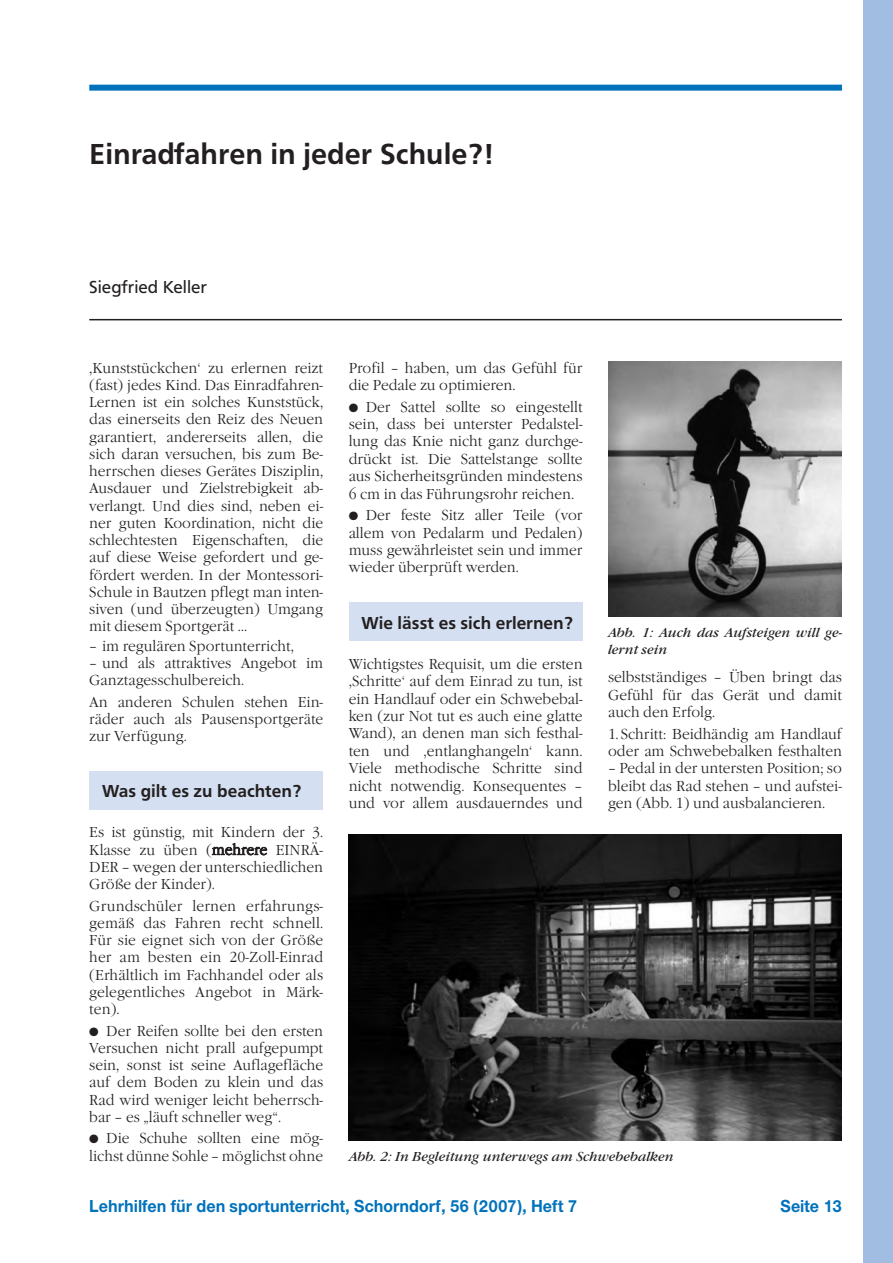
<style>
.page{position:relative;width:893px;height:1263px;background:#fff}
.page>*{position:absolute;margin:0;border:0;box-sizing:border-box;transform-origin:0 0}
.t1{font:500 30px "Frutus T";color:#231f20}
.t2{font:700 18px "Nimbus Sans Novus T";color:#0072bc;scale:.95 1}
.t3{font:500 18px "Frutus T";color:#231f20}
.t4{font:18px "Frutus T";color:#231f20}
.t5{font:300 15px/17.2px "Garamond Itc T";color:#231f20;text-align:justify;scale:.95 1}
.t6{font:italic 13.5px/16.5px "Garamond Itc T";color:#231f20}
.t7{font:12px "Zapf Dingbats";color:#231f20}
</style>
<div class="page">
<div style="left:863px;top:0;width:30px;height:1263px;background:#a2bde2"></div>
<hr style="left:89px;top:319px;width:753px;height:1px;background:#231f20">
<div style="left:89px;top:85px;width:753px;height:6px;background:#0072bc"></div>
<div style="left:89px;top:771px;width:234px;height:38px;background:#d4e0f1"></div>
<svg style="left:212px;top:843px;width:55px;height:12px"></svg>
<div style="left:349px;top:602px;width:234px;height:39px;background:#d4e0f1"></div>
<img style="left:349px;top:834px;width:493px;height:306px">
<img style="left:608px;top:361px;width:234px;height:256px">
<p class="t1" style="left:89px;top:136px;width:406px">Einradfahren in jeder Schule?!</p>
<p class="t4" style="left:89px;top:277px;width:119px">Siegfried Keller</p>
<p class="t5" style="left:89px;top:359px;width:248px">‚Kunststückchen‘ zu erlernen reizt (fast) jedes Kind. Das Einradfahren-Lernen ist ein solches Kunststück, das einerseits den Reiz des Neuen garantiert, andererseits allen, die sich daran versuchen, bis zum Be&shy;herrschen dieses Gerätes Disziplin, Ausdauer und Zielstrebigkeit ab&shy;verlangt. Und dies sind, neben ei&shy;ner guten Koordination, nicht die schlechtesten Eigenschaften, die auf diese Weise gefordert und ge&shy;fördert werden. In der Montessori-Schule in Bautzen pflegt man inten&shy;siven (und überzeugten) Umgang mit diesem Sportgerät …</p>
<p class="t5" style="left:89px;top:637px;width:217px">– im regulären Sportunterricht,</p>
<p class="t5" style="left:89px;top:654px;width:248px">– und als attraktives Angebot im<br>Ganztagesschulbereich.</p>
<p class="t5" style="left:89px;top:693px;width:248px">An anderen Schulen stehen Ein&shy;räder auch als Pausensportgeräte zur Verfügung.</p>
<p class="t3" style="left:102px;top:781px;width:201px">Was gilt es zu beachten?</p>
<p class="t5" style="left:89px;top:824px;width:248px">Es ist günstig, mit Kindern der 3.<br>Klasse zu üben (mehrere Einrä&shy;der</p>
<p class="t5" style="left:89px;top:858px;width:248px;text-indent:32px">– wegen der unterschiedlichen<br>Größe der Kinder).</p>
<p class="t5" style="left:89px;top:897px;width:248px">Grundschüler lernen erfahrungs&shy;gemäß das Fahren recht schnell.<br>Für sie eignet sich von der Größe her am besten ein 20-Zoll-Einrad (Erhältlich im Fachhandel oder als gelegentliches Angebot in Märk&shy;ten).</p>
<p class="t5" style="left:89px;top:1022px;width:248px;text-indent:17px">Der Reifen sollte bei den ersten Versuchen nicht prall aufgepumpt sein, sonst ist seine Auflagefläche auf dem Boden zu klein und das Rad wird weniger leicht beherrsch&shy;bar – es „läuft schneller weg“.</p>
<p class="t5" style="left:89px;top:1130px;width:248px;text-align:right">Die Schuhe sollten eine mög&shy;lichst dünne Sohle – möglichst ohne</p>
<p class="t7" style="left:89px;top:1026px;width:11px">●</p>
<p class="t7" style="left:89px;top:1133px;width:11px">●</p>
<p class="t5" style="left:349px;top:359px;width:248px">Profil – haben, um das Gefühl für die Pedale zu optimieren.</p>
<p class="t5" style="left:349px;top:398px;width:248px;text-indent:17px">Der Sattel sollte so eingestellt sein, dass bei unterster Pedalstel&shy;lung das Knie nicht ganz durchge&shy;drückt ist. Die Sattelstange sollte aus Sicherheitsgründen mindestens 6 cm in das Führungsrohr reichen.</p>
<p class="t5" style="left:349px;top:506px;width:248px;text-indent:17px">Der feste Sitz aller Teile (vor allem- von Pedalarm und Pedalen) muss gewährleistet sein und immer wieder überprüft werden.</p>
<p class="t3" style="left:361px;top:612px;width:213px">Wie lässt es sich erlernen?</p>
<p class="t5" style="left:349px;top:655px;width:248px">Wichtigstes Requisit, um die ersten ‚Schritte‘ auf dem Einrad zu tun, ist ein Handlauf oder ein Schwebebal&shy;ken (zur Not tut es auch eine glatte Wand), an denen man sich festhal&shy;ten und ‚entlanghangeln‘ kann.<br>Viele methodische Schritte sind nicht notwendig. Konsequentes – und vor allem ausdauerndes und</p>
<p class="t7" style="left:349px;top:402px;width:11px">●</p>
<p class="t7" style="left:349px;top:510px;width:11px">●</p>
<p class="t6" style="left:608px;top:625px;width:236px">Abb. 1: Auch das Aufsteigen will ge&shy;lernt sein</p>
<p class="t5" style="left:608px;top:668px;width:248px">selbstständiges – Üben bringt das Gefühl für das Gerät und damit auch den Erfolg.</p>
<p class="t5" style="left:608px;top:725px;width:248px">1. Schritt: Beidhändig am Handlauf oder am Schwebebalken festhalten</p>
<p class="t5" style="left:608px;top:760px;width:248px">– Pedal in der untersten Position; so bleibt das Rad stehen – und aufstei&shy;gen (Abb. 1) und ausbalancieren.</p>
<p class="t6" style="left:349px;top:1148px;width:326px">Abb. 2: In Begleitung unterwegs am Schwebebalken</p>
<p class="t2" style="left:89px;top:1195px;width:515px">Lehrhilfen für den sportunterricht, Schorndorf, 56 (2007), Heft 7</p>
<p class="t2" style="left:781px;top:1195px;width:66px">Seite 13</p>
</div>
